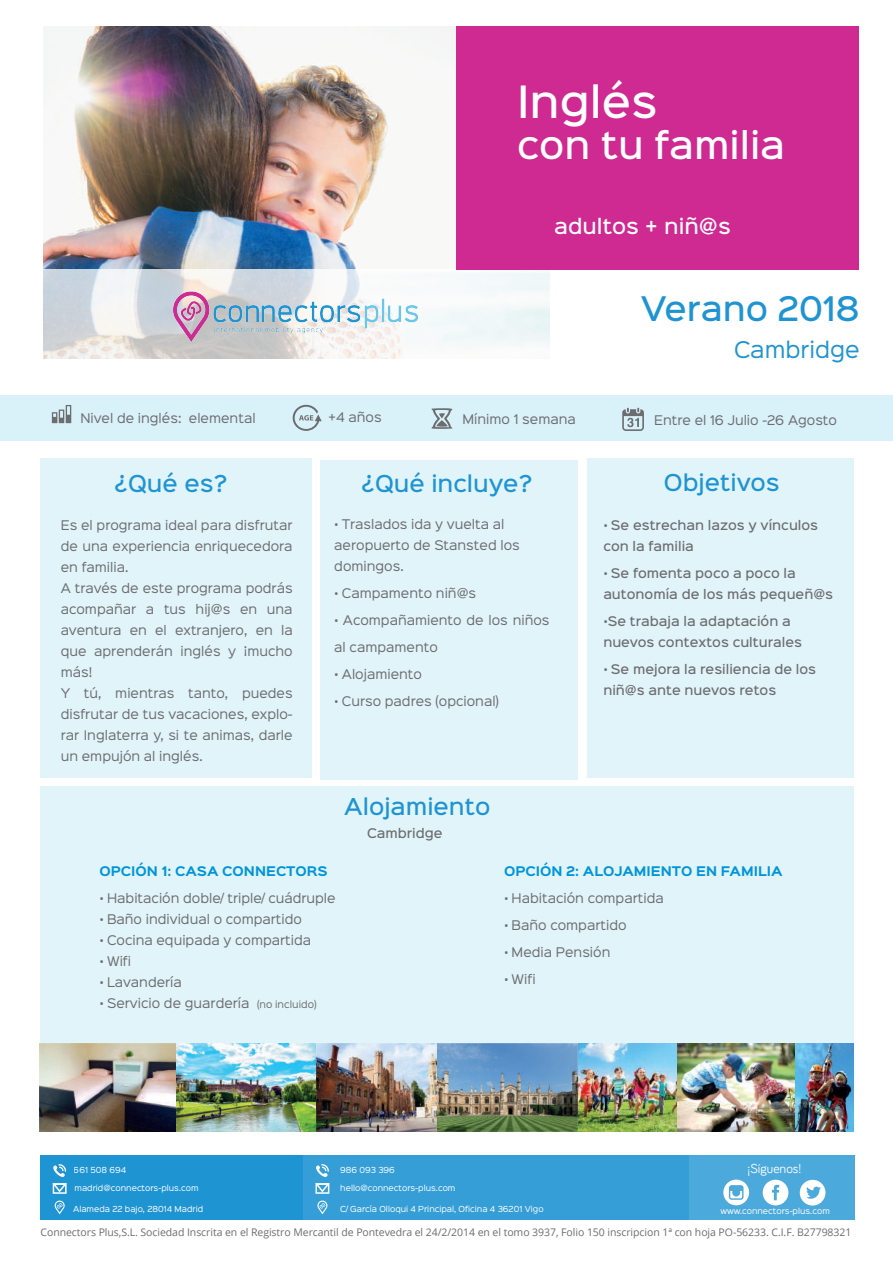
<style>
.page{position:relative;width:893px;height:1263px;background:#fff}
.page>*{position:absolute;margin:0;border:0;box-sizing:border-box;transform-origin:0 0}
.t1{font:500 40.05px "Sinkin Sans 500";color:#fff}
.t2{font:500 34.5px "Sinkin Sans 500";color:#fff}
.t3{font:500 30.6px "Sinkin Sans 500";color:#1f94d2}
.t4{font:500 21px "Sinkin Sans 500";color:#1f94d2}
.t5{font:20.7px "Sinkin Sans 400";color:#1f94d2}
.t6{font:500 19.35px "Sinkin Sans 500";color:#fff}
.t7{font:13.35px "Bariol";color:#fff}
.t8{font:12px/21px "Sinkin Sans 400";color:#6c6d70}
.t9{font:500 12px/21px "Sinkin Sans 500";color:#6c6d70}
.t10{font:700 12px "Sinkin Sans 700";color:#0095da}
.t11{font:10.5px "Open Sans";letter-spacing:-.005em;color:#6c6d70}
.t12{font:7.5px "Sinkin Sans 400";color:#fff}
.s1{font-family:"Open Sans"}
.s2{font-family:"Open Sans";font-weight:400}
.s3{font-size:9px}
</style>
<div class="page">
<div style="left:40px;top:458px;width:271px;height:320px;background:#e1f4fa"></div>
<div style="left:320px;top:460px;width:258px;height:319px;background:#e1f4fa"></div>
<div style="left:587px;top:458px;width:267px;height:320px;background:#e1f4fa"></div>
<div style="left:40px;top:786px;width:813px;height:345px;background:#e1f4fa"></div>
<img style="left:44px;top:26px;width:412px;height:243px">
<img style="left:578px;top:1043px;width:217px;height:88px">
<svg style="left:43px;top:269px;width:507px;height:90px;fill:#f1f5f6"></svg>
<img style="left:136px;top:258px;width:326px;height:101px">
<img style="left:39px;top:1044px;width:141px;height:88px">
<div style="left:0;top:395px;width:893px;height:46px;background:#d9f1f9"></div>
<svg style="left:622px;top:408px;width:22px;height:23px"></svg>
<svg style="left:431px;top:408px;width:22px;height:21px"></svg>
<svg style="left:52px;top:405px;width:19px;height:18px"></svg>
<svg style="left:293px;top:405px;width:29px;height:26px"></svg>
<img style="left:177px;top:1043px;width:139px;height:88px">
<img style="left:316px;top:1043px;width:122px;height:88px">
<img style="left:438px;top:1043px;width:140px;height:88px">
<img style="left:795px;top:1043px;width:59px;height:88px">
<div style="left:689px;top:1155px;width:165px;height:65px;background:#4ba9db"></div>
<div style="left:40px;top:1155px;width:262px;height:65px;background:#1f94d2"></div>
<div style="left:299px;top:1155px;width:390px;height:65px;background:#359ed6"></div>
<svg style="left:763px;top:1180px;width:25px;height:25px"></svg>
<svg style="left:723px;top:1179px;width:26px;height:26px"></svg>
<div style="left:800px;top:1180px;width:25px;height:25px;background:#fff;border-radius:50%"></div>
<svg style="left:806px;top:1186px;width:15px;height:13px"></svg>
<div style="left:53px;top:1183px;width:14px;height:11px;border:2px solid #fff"></div>
<svg style="left:52px;top:1164px;width:15px;height:29px"></svg>
<svg style="left:55px;top:1200px;width:10px;height:14px"></svg>
<div style="left:315px;top:1183px;width:14px;height:11px;border:2px solid #fff"></div>
<svg style="left:315px;top:1164px;width:15px;height:29px"></svg>
<svg style="left:317px;top:1200px;width:10px;height:14px"></svg>
<div style="left:456px;top:26px;width:402px;height:243px;background:#ce2a92"></div>
<h1 class="t1" style="left:517px;top:67px;width:142px">Inglés</h1>
<h2 class="t2" style="left:517px;top:116px;width:269px">con tu familia</h2>
<h3 class="t6" style="left:554px;top:209px;width:178px">adultos + niñ@s</h3>
<h3 class="t3" style="left:641px;top:282px;width:220px">Verano 2018</h3>
<h3 class="t5" style="left:734px;top:332px;width:127px">Cambridge</h3>
<p class="t8" style="left:80px;top:406px;width:177px">Nivel de inglés: elemental</p>
<p class="t8" style="left:328px;top:406px;width:55px">+4 años</p>
<p class="t8" style="left:463px;top:408px;width:115px">Mínimo 1 semana</p>
<p class="t8" style="left:654px;top:409px;width:185px">Entre el 16 Julio -26 Agosto</p>
<h3 class="t4" style="left:114px;top:465px;width:115px">¿Qué es?</h3>
<h3 class="t4" style="left:664px;top:464px;width:117px">Objetivos</h3>
<h3 class="t4" style="left:361px;top:465px;width:173px">¿Qué incluye?</h3>
<p class="t8" style="left:61px;top:513px;width:233px">Es el programa ideal para disfrutar de una experiencia enriquecedora en familia.<br>A través de este programa podrás acompañar a tus hij@s en una aventura en el extranjero, en la que aprenderán inglés y ¡mucho más!<br>Y tú, mientras tanto, puedes disfrutar de tus vacaciones, explo&shy;rar Inglaterra y, si te animas, darle un empujón al inglés.</p>
<p class="t8" style="left:334px;top:512px;width:187px"><span class="s1">•</span> Traslados ida y vuelta al aeropuerto de Stansted los domingos.</p>
<p class="t8" style="left:334px;top:581px;width:143px"><span class="s1">•</span> Campamento niñ@s</p>
<p class="t8" style="left:334px;top:608px;width:217px"><span class="s1">•</span> Acompañamiento de los niños</p>
<p class="t8" style="left:334px;top:635px;width:105px">al campamento</p>
<p class="t8" style="left:334px;top:662px;width:89px"><span class="s1">•</span> Alojamiento</p>
<p class="t8" style="left:334px;top:689px;width:166px"><span class="s1">•</span> Curso padres (opcional)</p>
<h3 class="t4" style="left:344px;top:789px;width:148px">Alojamiento</h3>
<p class="t9" style="left:367px;top:821px;width:77px">Cambridge</p>
<p class="t9" style="left:603px;top:514px;width:216px"><span class="s2">•</span> Se estrechan lazos y vínculos con la familia</p>
<p class="t9" style="left:603px;top:562px;width:231px"><span class="s2">•</span> Se fomenta poco a poco la autonomía de los más pequeñ@s</p>
<p class="t9" style="left:603px;top:610px;width:200px"><span class="s2">•</span>Se trabaja la adaptación a nuevos contextos culturales</p>
<p class="t9" style="left:603px;top:658px;width:214px"><span class="s2">•</span> Se mejora la resiliencia de los niñ@s ante nuevos retos</p>
<p class="t10" style="left:99px;top:864px;width:230px">OPCIÓN 1: CASA CONNECTORS</p>
<p class="t8" style="left:99px;top:886px;width:238px"><span class="s1">•</span> Habitación doble/ triple/ cuádruple</p>
<p class="t8" style="left:99px;top:907px;width:204px"><span class="s1">•</span> Baño individual o compartido</p>
<p class="t8" style="left:99px;top:928px;width:213px"><span class="s1">•</span> Cocina equipada y compartida</p>
<p class="t8" style="left:99px;top:949px;width:33px"><span class="s1">•</span> Wifi</p>
<p class="t8" style="left:99px;top:970px;width:84px"><span class="s1">•</span> Lavandería</p>
<p class="t8" style="left:99px;top:991px;width:218px"><span class="s1">•</span> Servicio de guardería <span class="s3">(no incluido)</span></p>
<p class="t10" style="left:504px;top:864px;width:280px">OPCIÓN 2: ALOJAMIENTO EN FAMILIA</p>
<p class="t8" style="left:504px;top:886px;width:161px"><span class="s1">•</span> Habitación compartida</p>
<p class="t8" style="left:504px;top:913px;width:124px"><span class="s1">•</span> Baño compartido</p>
<p class="t8" style="left:504px;top:940px;width:108px"><span class="s1">•</span> Media Pensión</p>
<p class="t8" style="left:504px;top:967px;width:33px"><span class="s1">•</span> Wifi</p>
<p class="t12" style="left:340px;top:1163px;width:56px">986 093 396</p>
<p class="t7" style="left:748px;top:1159px;width:55px">¡Síguenos!</p>
<p class="t12" style="left:74px;top:1163px;width:54px">661 508 694</p>
<p class="t12" style="left:73px;top:1203px;width:132px">Alameda 22 bajo, 28014 Madrid</p>
<p class="t12" style="left:75px;top:1181px;width:126px">madrid@connectors-plus.com</p>
<p class="t12" style="left:340px;top:1181px;width:117px">hello@connectors-plus.com</p>
<p class="t12" style="left:340px;top:1203px;width:205px">C/ García Olloqui 4 Principal, Oficina 4 36201 Vigo</p>
<p class="t12" style="left:720px;top:1205px;width:111px">www.connectors-plus.com</p>
<p class="t11" style="left:41px;top:1225px;width:812px">Connectors Plus,S.L. Sociedad Inscrita en el Registro Mercantil de Pontevedra el 24/2/2014 en el tomo 3937, Folio 150 inscripcion 1ª con hoja PO-56233. C.I.F. B27798321</p>
</div>
